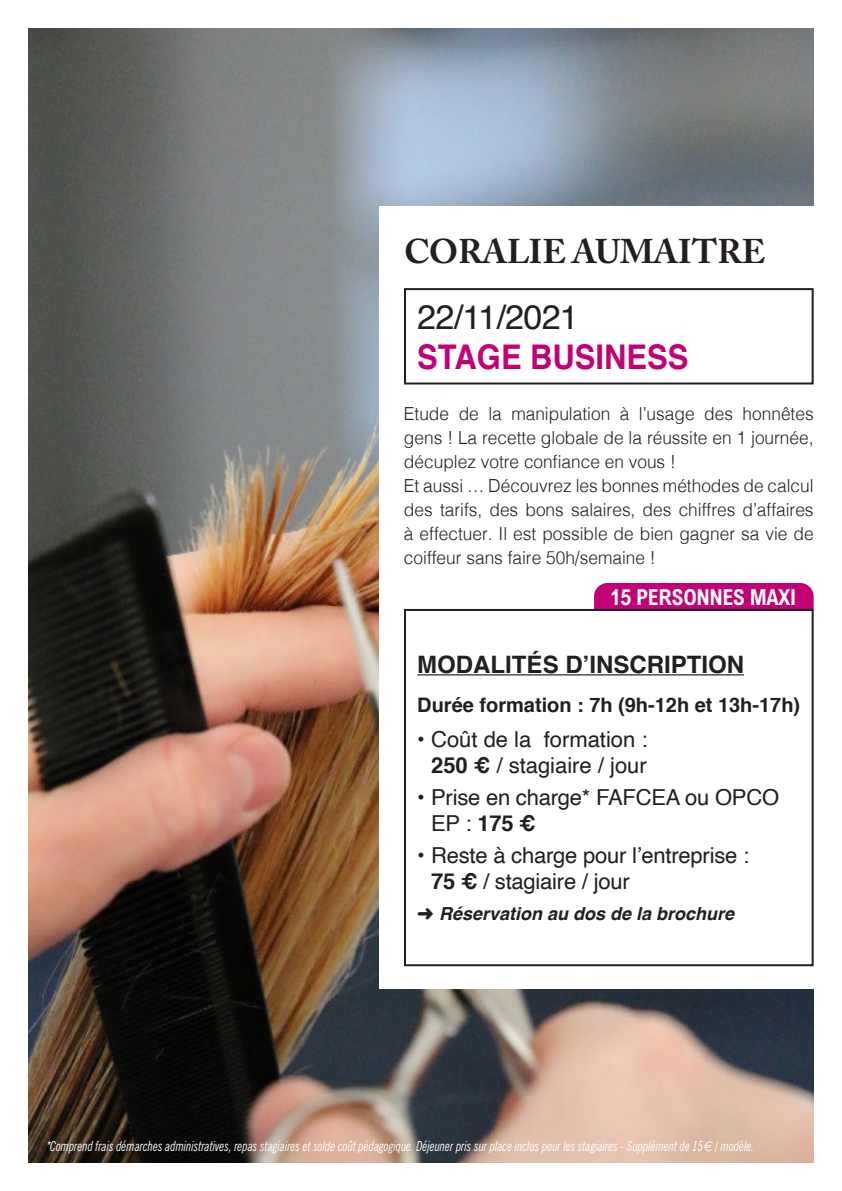
<style>
.page{position:relative;width:842px;height:1191px;background:#fff}
.page>*{position:absolute;margin:0;border:0;box-sizing:border-box;transform-origin:0 0}
.t1{font:700 34px "Adobe Caslon Pro";letter-spacing:-.005em;color:#231f20}
.t2{font:700 34px "Helvetica";color:#c30175;scale:.91 1}
.t3{font:34px "Helvetica";letter-spacing:-.02em;color:#231f20}
.t4{font:700 24px "Helvetica";color:#231f20}
.t5{font:22px/26px "Helvetica";letter-spacing:-.01em;color:#231f20}
.t6{font:700 condensed 22px "Arial";letter-spacing:-.02em;color:#fff}
.t7{font:700 20px "Helvetica";color:#231f20}
.t8{font:300 18px/24px "Helvetica";color:#231f20;scale:.96 1}
.t9{font:italic 700 18px "Helvetica";color:#231f20}
.t10{font:italic condensed 14px "News Gothic BT";color:#fff;scale:.88 1}
.s1{font-weight:700}
.s2{font-family:"Helvetica";font-stretch:normal}
.s3{font-family:"Euro Sans";font-stretch:normal}
</style>
<div class="page">
<img style="left:28px;top:28px;width:786px;height:1134px">
<div style="left:380px;top:206px;width:462px;height:782px;background:#fff"></div>
<div style="left:404px;top:288px;width:410px;height:96px;border:2px solid #231f20"></div>
<div style="left:594px;top:583px;width:220px;height:26px;background:#c30175"></div>
<hr style="left:417px;top:674px;width:327px;height:1px;background:#231f20">
<div style="left:404px;top:609px;width:410px;height:357px;border:2px solid #231f20"></div>
<h1 class="t1" style="left:404px;top:232px;width:363px">CORALIE AUMAITRE</h1>
<h1 class="t3" style="left:417px;top:291px;width:163px">22/11/2021</h1>
<h1 class="t2" style="left:417px;top:330px;width:299px">STAGE BUSINESS</h1>
<p class="t8" style="left:404px;top:400px;width:428px">Etude de la manipulation à l’usage des honnêtes gens ! La recette globale de la réussite en 1 journée, décuplez votre confiance en vous !<br>Et aussi … Découvrez les bonnes méthodes de calcul des tarifs, des bons salaires, des chiffres d’affaires à effectuer. Il est possible de bien gagner sa vie de coiffeur sans faire 50h/semaine !</p>
<p class="t6" style="left:610px;top:584px;width:188px">15 PERSONNES MAXI</p>
<h2 class="t4" style="left:417px;top:645px;width:328px">MODALITÉS D’INSCRIPTION</h2>
<p class="t7" style="left:417px;top:689px;width:384px">Durée formation : 7h (9h-12h et 13h-17h)</p>
<p class="t5" style="left:417px;top:727px;width:232px;text-align:center"><span class="s1">•</span> Coût de la formation :<br><span class="s1">250 €</span> / stagiaire / jour</p>
<p class="t5" style="left:431px;top:785px;width:350px;text-indent:-14px"><span class="s1">•</span> Prise en charge* FAFCEA ou OPCO<br>EP : <span class="s1">175 €</span></p>
<p class="t5" style="left:431px;top:842px;width:319px;text-indent:-14px"><span class="s1">•</span> Reste à charge pour l’entreprise :<br><span class="s1">75 €</span> / stagiaire / jour</p>
<p class="t9" style="left:417px;top:899px;width:318px">➜ Réservation au dos de la brochure</p>
<p class="t10" style="left:46px;top:1137px;width:806px"><span class="s2">*</span>Comprend frais démarches administratives, repas stagiaires et solde coût pédagogique. Déjeuner pris sur place inclus pour les stagiaires - Supplément de 15<span class="s3">€</span> / modèle.</p>
</div>
